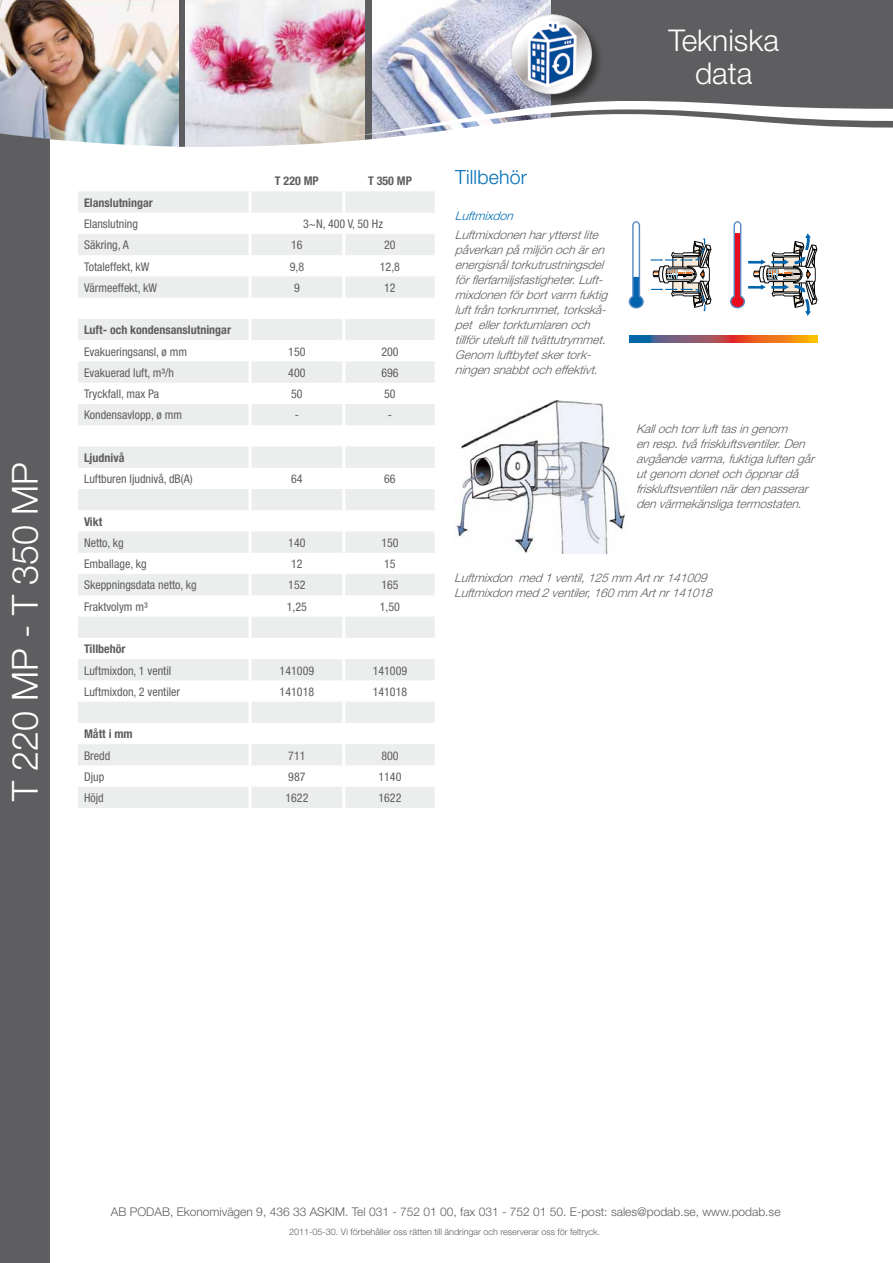
<style>
.page{position:relative;width:893px;height:1263px;background:#fff}
.page>*{position:absolute;margin:0;border:0;box-sizing:border-box;transform-origin:0 0}
.t1{font:300 36px "Helvetica Neue LT Std";color:#fff}
.t2{font:300 30px/33px "Helvetica Neue LT Std";color:#fff;text-align:center}
.t3{font:300 19.5px "Helvetica Neue LT Std";letter-spacing:.01em;color:#006eb6}
.t4{font:italic 300 12px/15px "Helvetica Neue LT Std";color:#5e5e60}
.t5{font:condensed 12px "Helvetica Neue LT";color:#5e5e60}
.t6{font:300 12px "Helvetica Neue LT Std";color:#5e5e60}
.t7{font:700 condensed 12px "Helvetica Neue LT";color:#5e5e60}
.t8{font:italic 300 12px "Helvetica Neue LT Std";color:#006eb6}
.t9{font:300 9px "Helvetica Neue LT Std";color:#5e5e60}
</style>
<div class="page">
<div style="left:0;top:0;width:893px;height:149px;background:#5e5e60"></div>
<img style="left:0;top:0;width:178px;height:133px">
<img style="left:186px;top:0;width:178px;height:101px">
<img style="left:372px;top:0;width:179px;height:101px">
<svg style="left:43px;top:101px;width:850px;height:48px;background:#d6d9db"></svg>
<div style="left:511px;top:14px;width:93px;height:93px;background:#000;opacity:.45"></div>
<img style="left:507px;top:10px;width:89px;height:89px">
<div style="left:0;top:133px;width:50px;height:1130px;background:#5e5e60"></div>
<svg style="left:78px;top:191px;width:357px;height:617px;fill:#f2f3f3"></svg>
<hr style="left:249px;top:191px;width:3px;height:22px;background:#fff">
<hr style="left:342px;top:191px;width:3px;height:22px;background:#fff">
<hr style="left:249px;top:213px;width:3px;height:21px;background:#fff">
<hr style="left:249px;top:234px;width:3px;height:21px;background:#fff">
<hr style="left:342px;top:234px;width:3px;height:21px;background:#fff">
<hr style="left:249px;top:255px;width:3px;height:21px;background:#fff">
<hr style="left:342px;top:255px;width:3px;height:21px;background:#fff">
<hr style="left:249px;top:276px;width:3px;height:22px;background:#fff">
<hr style="left:342px;top:276px;width:3px;height:22px;background:#fff">
<hr style="left:249px;top:340px;width:3px;height:21px;background:#fff">
<hr style="left:342px;top:340px;width:3px;height:21px;background:#fff">
<hr style="left:249px;top:361px;width:3px;height:22px;background:#fff">
<hr style="left:342px;top:361px;width:3px;height:22px;background:#fff">
<hr style="left:249px;top:531px;width:3px;height:22px;background:#fff">
<hr style="left:342px;top:531px;width:3px;height:22px;background:#fff">
<hr style="left:249px;top:553px;width:3px;height:21px;background:#fff">
<hr style="left:342px;top:553px;width:3px;height:21px;background:#fff">
<hr style="left:249px;top:574px;width:3px;height:21px;background:#fff">
<hr style="left:342px;top:574px;width:3px;height:21px;background:#fff">
<hr style="left:249px;top:595px;width:3px;height:22px;background:#fff">
<hr style="left:342px;top:595px;width:3px;height:22px;background:#fff">
<hr style="left:249px;top:659px;width:3px;height:21px;background:#fff">
<hr style="left:342px;top:659px;width:3px;height:21px;background:#fff">
<hr style="left:249px;top:680px;width:3px;height:22px;background:#fff">
<hr style="left:342px;top:680px;width:3px;height:22px;background:#fff">
<hr style="left:249px;top:744px;width:3px;height:21px;background:#fff">
<hr style="left:342px;top:744px;width:3px;height:21px;background:#fff">
<hr style="left:249px;top:765px;width:3px;height:22px;background:#fff">
<hr style="left:342px;top:765px;width:3px;height:22px;background:#fff">
<hr style="left:249px;top:787px;width:3px;height:21px;background:#fff">
<hr style="left:342px;top:787px;width:3px;height:21px;background:#fff">
<hr style="left:249px;top:319px;width:3px;height:21px;background:#fff">
<hr style="left:342px;top:319px;width:3px;height:21px;background:#fff">
<hr style="left:249px;top:383px;width:3px;height:21px;background:#fff">
<hr style="left:249px;top:404px;width:3px;height:21px;background:#fff">
<hr style="left:342px;top:404px;width:3px;height:21px;background:#fff">
<hr style="left:249px;top:425px;width:3px;height:21px;background:#fff">
<hr style="left:342px;top:425px;width:3px;height:21px;background:#fff">
<hr style="left:249px;top:446px;width:3px;height:22px;background:#fff">
<hr style="left:342px;top:446px;width:3px;height:22px;background:#fff">
<hr style="left:249px;top:468px;width:3px;height:21px;background:#fff">
<hr style="left:342px;top:468px;width:3px;height:21px;background:#fff">
<hr style="left:249px;top:489px;width:3px;height:21px;background:#fff">
<hr style="left:342px;top:489px;width:3px;height:21px;background:#fff">
<hr style="left:249px;top:510px;width:3px;height:21px;background:#fff">
<hr style="left:342px;top:510px;width:3px;height:21px;background:#fff">
<hr style="left:249px;top:617px;width:3px;height:21px;background:#fff">
<hr style="left:342px;top:617px;width:3px;height:21px;background:#fff">
<hr style="left:249px;top:638px;width:3px;height:21px;background:#fff">
<hr style="left:342px;top:638px;width:3px;height:21px;background:#fff">
<hr style="left:249px;top:702px;width:3px;height:21px;background:#fff">
<hr style="left:342px;top:702px;width:3px;height:21px;background:#fff">
<hr style="left:249px;top:723px;width:3px;height:21px;background:#fff">
<hr style="left:342px;top:723px;width:3px;height:21px;background:#fff">
<hr style="left:249px;top:298px;width:3px;height:21px;background:#fff">
<hr style="left:342px;top:298px;width:3px;height:21px;background:#fff">
<img style="left:454px;top:401px;width:173px;height:152px">
<svg style="left:628px;top:221px;width:16px;height:88px"></svg>
<svg style="left:651px;top:238px;width:61px;height:74px"></svg>
<svg style="left:730px;top:221px;width:87px;height:95px"></svg>
<svg style="left:629px;top:335px;width:188px;height:7px"></svg>
<h1 class="t1" style="left:3px;top:801px;width:340px;rotate:-90deg">T 220 MP - T 350 MP</h1>
<p class="t7" style="left:275px;top:174px;width:45px">T 220 MP</p>
<p class="t7" style="left:368px;top:174px;width:45px">T 350 MP</p>
<p class="t7" style="left:84px;top:195px;width:70px">Elanslutningar</p>
<p class="t5" style="left:84px;top:217px;width:55px">Elanslutning</p>
<p class="t5" style="left:303px;top:217px;width:81px">3~N, 400 V, 50 Hz</p>
<p class="t5" style="left:84px;top:238px;width:46px">Säkring, A</p>
<p class="t5" style="left:291px;top:238px;width:13px">16</p>
<p class="t5" style="left:384px;top:238px;width:13px">20</p>
<p class="t5" style="left:84px;top:259px;width:67px">Totaleffekt, kW</p>
<p class="t5" style="left:290px;top:259px;width:16px">9,8</p>
<p class="t5" style="left:380px;top:259px;width:22px">12,8</p>
<p class="t5" style="left:84px;top:281px;width:75px">Värmeeffekt, kW</p>
<p class="t5" style="left:294px;top:281px;width:7px">9</p>
<p class="t5" style="left:384px;top:281px;width:13px">12</p>
<p class="t7" style="left:84px;top:323px;width:148px">Luft- och kondensanslutningar</p>
<p class="t5" style="left:84px;top:344px;width:105px">Evakueringsansl, ø mm</p>
<p class="t5" style="left:288px;top:344px;width:19px">150</p>
<p class="t5" style="left:381px;top:344px;width:19px">200</p>
<p class="t5" style="left:84px;top:366px;width:92px">Evakuerad luft, m³/h</p>
<p class="t5" style="left:288px;top:366px;width:19px">400</p>
<p class="t5" style="left:381px;top:366px;width:19px">696</p>
<p class="t5" style="left:84px;top:387px;width:77px">Tryckfall, max Pa</p>
<p class="t5" style="left:291px;top:387px;width:13px">50</p>
<p class="t5" style="left:384px;top:387px;width:13px">50</p>
<p class="t5" style="left:84px;top:408px;width:100px">Kondensavlopp, ø mm</p>
<p class="t5" style="left:295px;top:408px;width:6px">-</p>
<p class="t5" style="left:388px;top:408px;width:6px">-</p>
<p class="t7" style="left:84px;top:450px;width:42px">Ljudnivå</p>
<p class="t5" style="left:84px;top:472px;width:110px">Luftburen ljudnivå, dB(A)</p>
<p class="t5" style="left:291px;top:472px;width:13px">64</p>
<p class="t5" style="left:384px;top:472px;width:13px">66</p>
<p class="t7" style="left:84px;top:514px;width:20px">Vikt</p>
<p class="t5" style="left:84px;top:536px;width:41px">Netto, kg</p>
<p class="t5" style="left:288px;top:536px;width:19px">140</p>
<p class="t5" style="left:381px;top:536px;width:19px">150</p>
<p class="t5" style="left:84px;top:557px;width:64px">Emballage, kg</p>
<p class="t5" style="left:291px;top:557px;width:13px">12</p>
<p class="t5" style="left:384px;top:557px;width:13px">15</p>
<p class="t5" style="left:84px;top:578px;width:114px">Skeppningsdata netto, kg</p>
<p class="t5" style="left:288px;top:578px;width:19px">152</p>
<p class="t5" style="left:381px;top:578px;width:19px">165</p>
<p class="t5" style="left:84px;top:599px;width:65px">Fraktvolym m³</p>
<p class="t5" style="left:287px;top:599px;width:22px">1,25</p>
<p class="t5" style="left:380px;top:599px;width:22px">1,50</p>
<p class="t7" style="left:84px;top:642px;width:43px">Tillbehör</p>
<p class="t5" style="left:84px;top:663px;width:89px">Luftmixdon, 1 ventil</p>
<p class="t5" style="left:280px;top:663px;width:36px">141009</p>
<p class="t5" style="left:373px;top:663px;width:36px">141009</p>
<p class="t5" style="left:84px;top:685px;width:98px">Luftmixdon, 2 ventiler</p>
<p class="t5" style="left:280px;top:685px;width:36px">141018</p>
<p class="t5" style="left:373px;top:685px;width:36px">141018</p>
<p class="t7" style="left:84px;top:727px;width:50px">Mått i mm</p>
<p class="t5" style="left:84px;top:748px;width:28px">Bredd</p>
<p class="t5" style="left:288px;top:748px;width:19px">711</p>
<p class="t5" style="left:381px;top:748px;width:19px">800</p>
<p class="t5" style="left:84px;top:770px;width:22px">Djup</p>
<p class="t5" style="left:288px;top:770px;width:19px">987</p>
<p class="t5" style="left:378px;top:770px;width:25px">1140</p>
<p class="t5" style="left:84px;top:791px;width:21px">Höjd</p>
<p class="t5" style="left:285px;top:791px;width:25px">1622</p>
<p class="t5" style="left:378px;top:791px;width:25px">1622</p>
<h2 class="t2" style="left:668px;top:23px;width:112px">Tekniska data</h2>
<h3 class="t3" style="left:455px;top:165px;width:73px">Tillbehör</h3>
<p class="t8" style="left:455px;top:208px;width:63px">Luftmixdon</p>
<p class="t4" style="left:455px;top:227px;width:158px">Luftmixdonenharytterstlite påverkanpåmiljönochären energisnåltorkutrustningsdel förflerfamiljsfastigheter.Luft&shy;mixdonenförbortvarm fuktig luftfråntorkrummet,torkskå&shy;pet ellertorktumlarenoch tillförutelufttilltvättutrymmet.<br>Genom luftbytetskertork&shy;ningensnabbtocheffektivt.</p>
<p class="t4" style="left:636px;top:421px;width:184px">Kallochtorrlufttasingenom enresp.tvåfriskluftsventiler.Den avgåendevarma,fuktigaluftengår utgenom donetochöppnardå friskluftsventilennärdenpasserar denvärmekänsligatermostaten.</p>
<p class="t4" style="left:454px;top:570px;width:263px">Luftmixdon med1ventil,125mm Artnr141009<br>Luftmixdonmed2ventiler,160mm Artnr141018</p>
<p class="t6" style="left:111px;top:1205px;width:671px">AB PODAB, Ekonomivägen 9, 436 33 ASKIM. Tel 031 - 752 01 00, fax 031 - 752 01 50. E-post: sales@podab.se, www.podab.se</p>
<p class="t9" style="left:289px;top:1227px;width:312px">2011-05-30. Vi förbehåller oss rätten till ändringar och reserverar oss för feltryck.</p>
</div>
